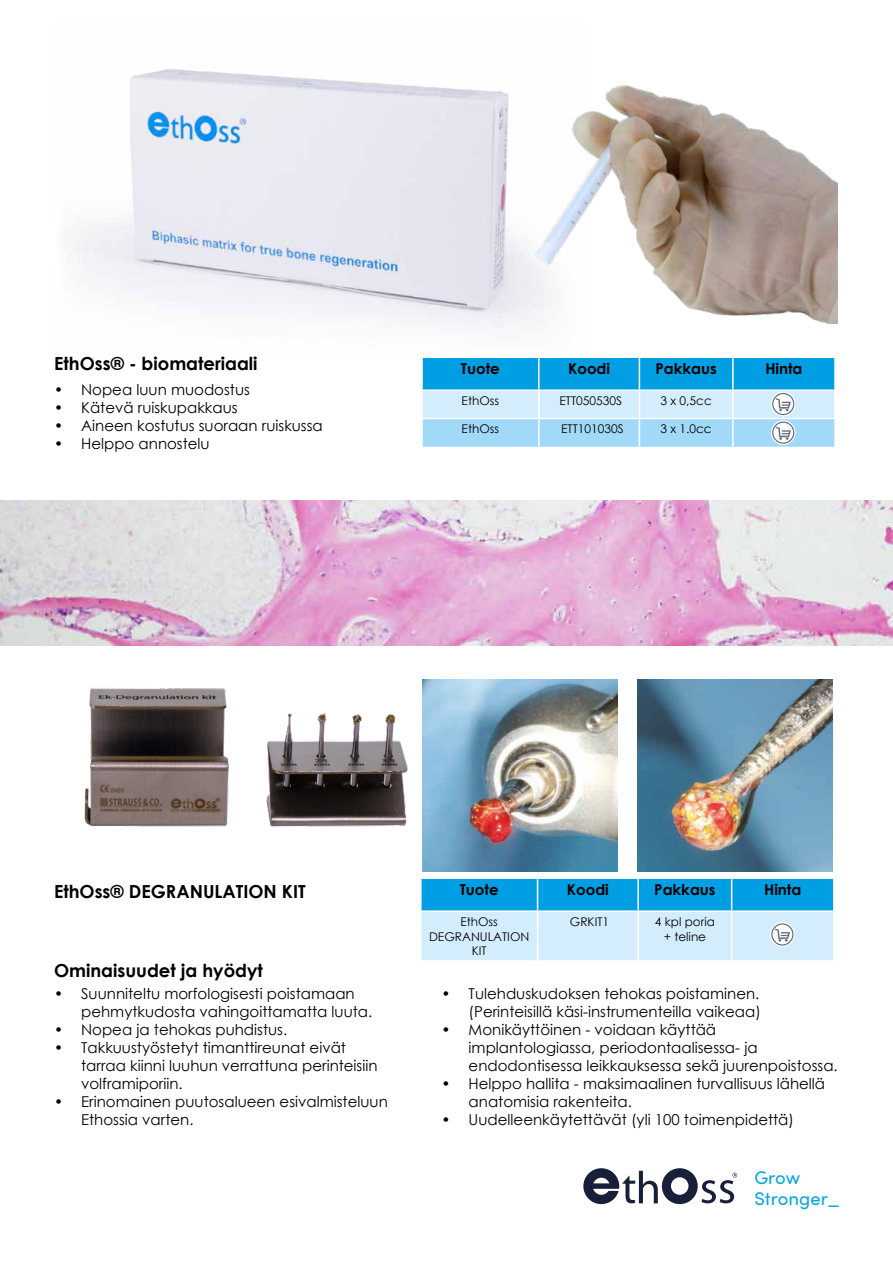
<style>
.page{position:relative;width:893px;height:1263px;background:#fff}
.page>*{position:absolute;margin:0;border:0;box-sizing:border-box;transform-origin:0 0}
.t1{font:18.45px/21px "Sofia Pro";color:#07a7e1}
.t2{font:700 18px "Century Gothic";color:#000}
.t3{font:15px/18px "Century Gothic";color:#000}
.t4{font:700 15px "Century Gothic";color:#000}
.t5{font:12px/14.4px "Century Gothic";color:#000;text-align:center}
</style>
<div class="page">
<img style="left:0;top:501px;width:893px;height:145px">
<img style="left:77px;top:69px;width:438px;height:259px">
<img style="left:476px;top:69px;width:362px;height:254px">
<img style="left:84px;top:687px;width:324px;height:140px">
<img style="left:422px;top:679px;width:195px;height:192px">
<img style="left:638px;top:679px;width:195px;height:192px">
<svg style="left:422px;top:357px;width:413px;height:90px;background:#7ecdf1"></svg>
<svg style="left:421px;top:878px;width:413px;height:83px;background:#86d0f2"></svg>
<svg style="left:583px;top:1168px;width:154px;height:36px"></svg>
<p class="t2" style="left:54px;top:349px;width:205px">EthOss® - biomateriaali</p>
<p class="t3" style="left:54px;top:381px;width:197px">• Nopea luun muodostus</p>
<p class="t3" style="left:54px;top:399px;width:185px">• Kätevä ruiskupakkaus</p>
<p class="t3" style="left:54px;top:417px;width:270px">• Aineen kostutus suoraan ruiskussa</p>
<p class="t3" style="left:54px;top:435px;width:157px">• Helppo annostelu</p>
<p class="t4" style="left:461px;top:358px;width:40px">Tuote</p>
<p class="t4" style="left:568px;top:358px;width:43px">Koodi</p>
<p class="t4" style="left:655px;top:358px;width:63px">Pakkaus</p>
<p class="t4" style="left:765px;top:358px;width:39px">Hinta</p>
<p class="t5" style="left:462px;top:393px;width:39px">EthOss</p>
<p class="t5" style="left:559px;top:393px;width:64px">ETT050530S</p>
<p class="t5" style="left:660px;top:393px;width:53px">3 x 0,5cc</p>
<p class="t5" style="left:462px;top:422px;width:39px">EthOss</p>
<p class="t5" style="left:561px;top:422px;width:64px">ETT101030S</p>
<p class="t5" style="left:660px;top:422px;width:53px">3 x 1.0cc</p>
<p class="t2" style="left:54px;top:878px;width:253px">EthOss® DEGRANULATION KIT</p>
<p class="t2" style="left:54px;top:957px;width:210px">Ominaisuudet ja hyödyt</p>
<p class="t3" style="left:81px;top:984px;width:293px;text-indent:-27px">• Suunniteltu morfologisesti poistamaan pehmytkudosta vahingoittamatta luuta.</p>
<p class="t3" style="left:54px;top:1020px;width:235px">• Nopea ja tehokas puhdistus.</p>
<p class="t3" style="left:81px;top:1038px;width:298px;text-indent:-27px">• Takkuustyöstetyt timanttireunat eivät tarraa kiinni luuhun verrattuna perinteisiin volframiporiin.</p>
<p class="t3" style="left:81px;top:1092px;width:308px;text-indent:-27px">• Erinomainen puutosalueen esivalmisteluun<br>Ethossia varten.</p>
<p class="t4" style="left:460px;top:878px;width:40px">Tuote</p>
<p class="t4" style="left:567px;top:878px;width:43px">Koodi</p>
<p class="t4" style="left:654px;top:878px;width:63px">Pakkaus</p>
<p class="t4" style="left:764px;top:878px;width:39px">Hinta</p>
<p class="t5" style="left:429px;top:914px;width:102px">EthOss<br>DEGRANULATION<br>KIT</p>
<p class="t5" style="left:570px;top:914px;width:41px">GRKIT1</p>
<p class="t5" style="left:655px;top:914px;width:62px">4 kpl poria + teline</p>
<p class="t3" style="left:442px;top:984px;width:321px;text-align:right">• Tulehduskudoksen tehokas poistaminen. (Perinteisillä käsi-instrumenteilla vaikeaa)</p>
<p class="t3" style="left:469px;top:1020px;width:371px;text-indent:-27px">• Monikäyttöinen - voidaan käyttää implantologiassa, periodontaalisessa- ja endodontisessa leikkauksessa sekä juurenpoistossa.</p>
<p class="t3" style="left:469px;top:1074px;width:358px;text-indent:-27px">• Helppo hallita - maksimaalinen turvallisuus lähellä anatomisia rakenteita.</p>
<p class="t3" style="left:442px;top:1110px;width:354px">• Uudelleenkäytettävät (yli 100 toimenpidettä)</p>
<p class="t1" style="left:754px;top:1166px;width:87px">Grow<br>Stronger_</p>
</div>
